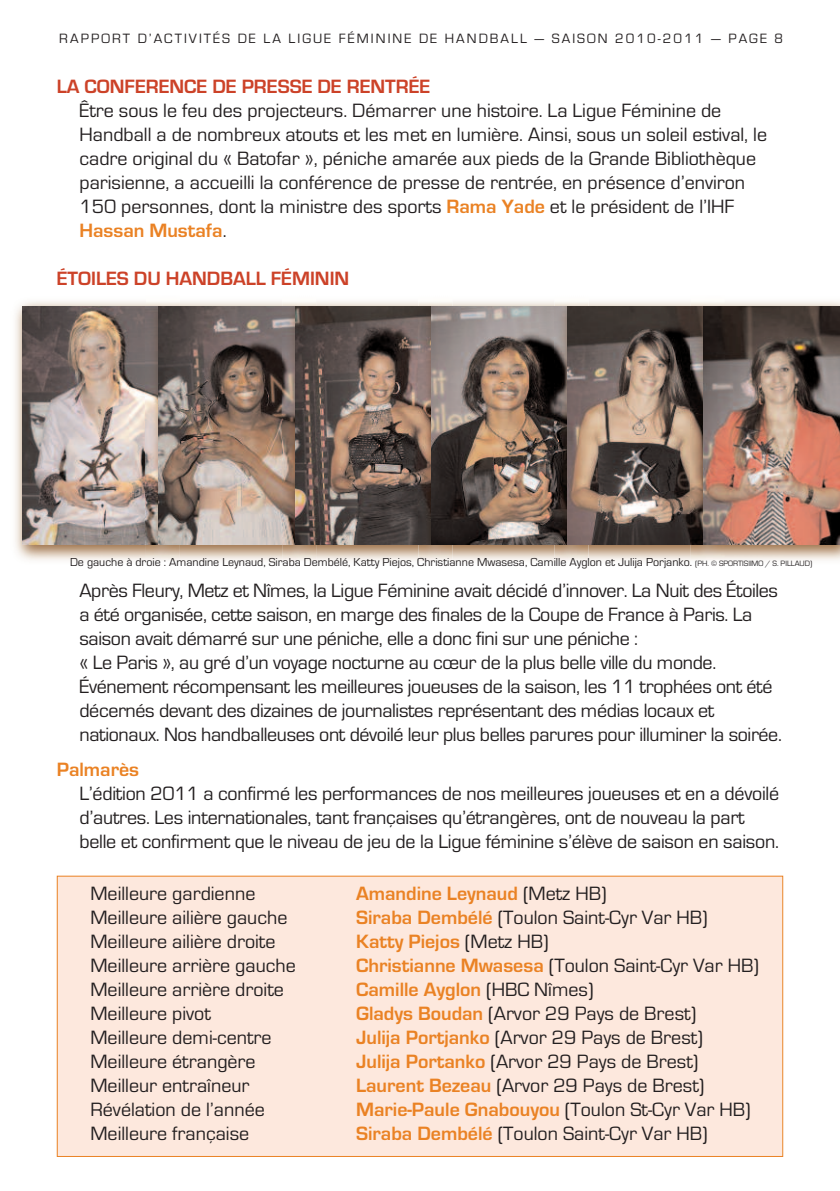
<style>
.page{position:relative;width:840px;height:1191px;background:#fff}
.page>*{position:absolute;margin:0;border:0;box-sizing:border-box;transform-origin:0 0}
.t1{font:20px/24px "Eurostile";letter-spacing:-.01em;color:#231f20}
.t2{font:700 20px "Eurostile";color:#ea8224}
.t3{font:700 20px "Eurostile";color:#cc4228}
.t4{font:14px "Eurostile";letter-spacing:.145em;color:#231f20}
.t5{font:12px "Eurostile";color:#231f20}
.s1{font-weight:700;color:#ea8224}
.s2{font-size:8px}
.s3{font-weight:400;color:#231f20}
</style>
<div class="page">
<img style="left:15px;top:301px;width:131px;height:259px">
<img style="left:23px;top:306px;width:123px;height:238px">
<img style="left:146px;top:301px;width:136px;height:260px">
<img style="left:146px;top:306px;width:136px;height:238px">
<img style="left:282px;top:301px;width:136px;height:260px">
<img style="left:282px;top:306px;width:136px;height:238px">
<img style="left:418px;top:301px;width:136px;height:260px">
<img style="left:418px;top:306px;width:136px;height:238px">
<img style="left:554px;top:301px;width:136px;height:260px">
<img style="left:554px;top:306px;width:136px;height:238px">
<img style="left:690px;top:301px;width:149px;height:259px">
<img style="left:690px;top:306px;width:149px;height:238px">
<div style="left:58px;top:876px;width:723px;height:280px;background:#fde8dd"></div>
<p class="t4" style="left:59px;top:30px;width:725px">RAPPORT D’ACTIVITÉS DE LA LIGUE FÉMININE DE HANDBALL — SAISON 2010-2011 — PAGE 8</p>
<p class="t3" style="left:57px;top:74px;width:375px">LA CONFERENCE DE PRESSE DE RENTRÉE</p>
<p class="t1" style="left:79px;top:98px;width:688px">Être sous le feu des projecteurs. Démarrer une histoire. La Ligue Féminine de Handball a de nombreux atouts et les met en lumière. Ainsi, sous un soleil estival, le cadre original du « Batofar », péniche amarée aux pieds de la Grande Bibliothèque parisienne, a accueilli la conférence de presse de rentrée, en présence d’environ 150 personnes, dont la ministre des sports <span class="s1">Rama Yade</span> et le président de l’IHF <span class="s1">Hassan Mustafa</span>.</p>
<p class="t3" style="left:57px;top:266px;width:294px">ÉTOILES DU HANDBALL FÉMININ</p>
<p class="t5" style="left:70px;top:554px;width:743px">De gauche à droie : Amandine Leynaud, Siraba Dembélé, Katty Piejos, Christianne Mwasesa, Camille Ayglon et Julija Porjanko. <span class="s2">(PH. © SPORTISIIMO / S. PILLAUD)</span></p>
<p class="t1" style="left:79px;top:578px;width:703px">Après Fleury, Metz et Nîmes, la Ligue Féminine avait décidé d’innover. La Nuit des Étoiles a été organisée, cette saison, en marge des finales de la Coupe de France à Paris. La saison avait démarré sur une péniche, elle a donc fini sur une péniche :<br>« Le Paris », au gré d’un voyage nocturne au cœur de la plus belle ville du monde.<br>Événement récompensant les meilleures joueuses de la saison, les 11 trophées ont été décernés devant des dizaines de journalistes représentant des médias locaux et nationaux. Nos handballeuses ont dévoilé leur plus belles parures pour illuminer la soirée.</p>
<p class="t2" style="left:57px;top:757px;width:84px">Palmarès</p>
<p class="t1" style="left:79px;top:781px;width:700px">L’édition 2011 a confirmé les performances de nos meilleures joueuses et en a dévoilé d’autres. Les internationales, tant françaises qu’étrangères, ont de nouveau la part belle et confirment que le niveau de jeu de la Ligue féminine s’élève de saison en saison.</p>
<p class="t1" style="left:90px;top:881px;width:166px">Meilleure gardienne</p>
<p class="t2" style="left:356px;top:881px;width:252px">Amandine Leynaud <span class="s3">(Metz HB)</span></p>
<p class="t1" style="left:90px;top:905px;width:198px">Meilleure ailière gauche</p>
<p class="t1" style="left:356px;top:905px;width:353px"><span class="s1">Siraba Dembélé</span> (Toulon Saint-Cyr Var HB)</p>
<p class="t1" style="left:90px;top:929px;width:186px">Meilleure ailière droite</p>
<p class="t2" style="left:356px;top:929px;width:194px">Katty Piejos <span class="s3">(Metz HB)</span></p>
<p class="t1" style="left:90px;top:953px;width:207px">Meilleure arrière gauche</p>
<p class="t1" style="left:356px;top:953px;width:404px"><span class="s1">Christianne Mwasesa</span> (Toulon Saint-Cyr Var HB)</p>
<p class="t1" style="left:90px;top:977px;width:195px">Meilleure arrière droite</p>
<p class="t2" style="left:356px;top:977px;width:239px">Camille Ayglon <span class="s3">(HBC Nîmes)</span></p>
<p class="t1" style="left:90px;top:1001px;width:122px">Meilleure pivot</p>
<p class="t1" style="left:356px;top:1001px;width:341px"><span class="s1">Gladys Boudan</span> (Arvor 29 Pays de Brest)</p>
<p class="t1" style="left:90px;top:1025px;width:182px">Meilleure demi-centre</p>
<p class="t1" style="left:356px;top:1025px;width:348px"><span class="s1">Julija Portjanko</span> (Arvor 29 Pays de Brest)</p>
<p class="t1" style="left:90px;top:1049px;width:167px">Meilleure étrangère</p>
<p class="t1" style="left:356px;top:1049px;width:344px"><span class="s1">Julija Portanko</span> (Arvor 29 Pays de Brest)</p>
<p class="t1" style="left:90px;top:1073px;width:160px">Meilleur entraîneur</p>
<p class="t1" style="left:356px;top:1073px;width:349px"><span class="s1">Laurent Bezeau</span> (Arvor 29 Pays de Brest)</p>
<p class="t1" style="left:90px;top:1097px;width:176px">Révélation de l’année</p>
<p class="t2" style="left:356px;top:1097px;width:396px">Marie-Paule Gnabouyou <span class="s3">(Toulon St-Cyr Var HB)</span></p>
<p class="t1" style="left:90px;top:1121px;width:160px">Meilleure française</p>
<p class="t1" style="left:356px;top:1121px;width:353px"><span class="s1">Siraba Dembélé</span> (Toulon Saint-Cyr Var HB)</p>
</div>
